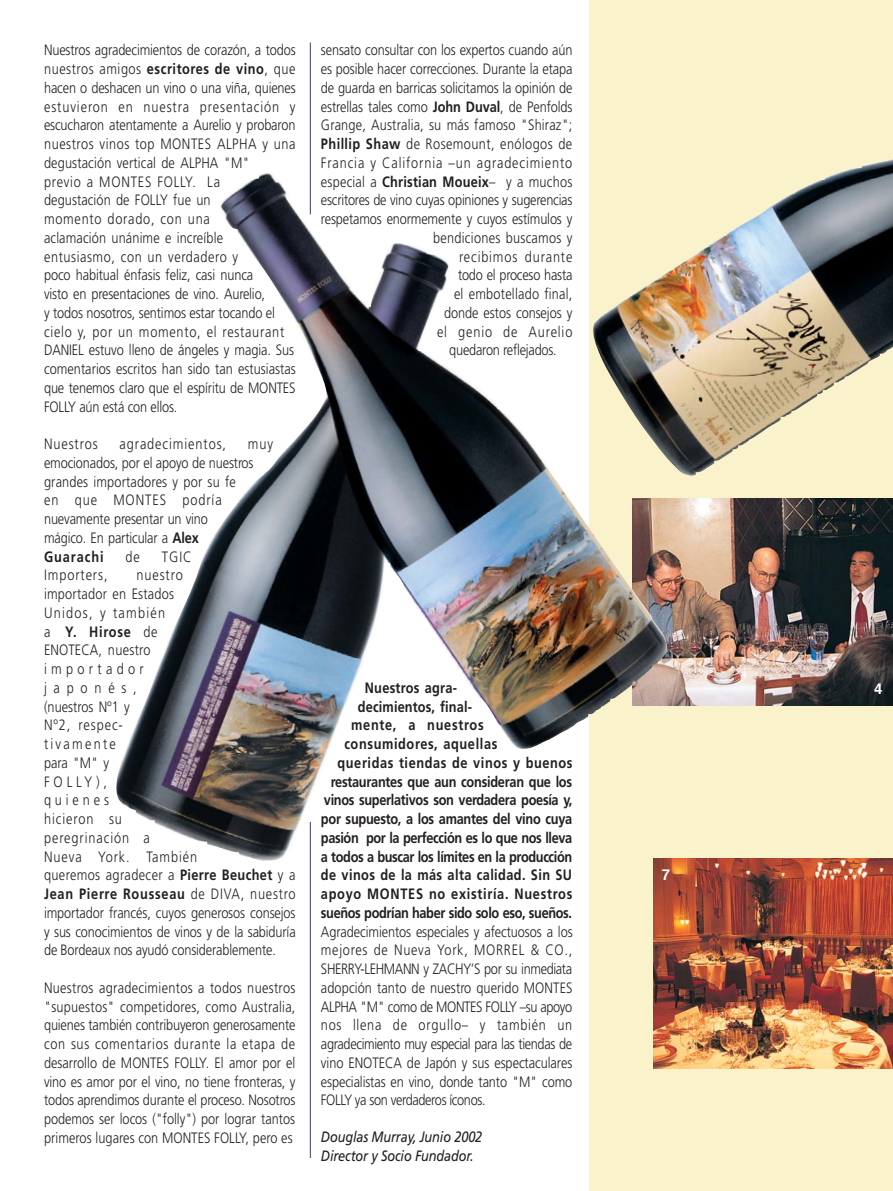
<style>
.page{position:relative;width:893px;height:1191px;background:#fff}
.page>*{position:absolute;margin:0;border:0;box-sizing:border-box;transform-origin:0 0}
.t1{font:300 15px/18.8px "Frutiger";letter-spacing:-.005em;color:#231f20;scale:.85 1}
.t2{font:300 15px/18.8px "Frutiger";letter-spacing:.02em;color:#231f20;scale:.85 1}
.t3{font:700 15px "Frutiger";letter-spacing:-.02em;color:#231f20;scale:.85 1}
.t4{font:300 15px "Frutiger";letter-spacing:-.03em;color:#231f20;scale:.85 1}
.t5{font:300 15px "Frutiger";letter-spacing:.065em;color:#231f20;scale:.85 1}
.t6{font:300 15px "Frutiger";letter-spacing:.055em;color:#231f20;scale:.85 1}
.t7{font:700 15px "Frutiger";letter-spacing:.055em;color:#231f20;scale:.85 1}
.t8{font:italic 15px/19.8px "Frutiger";letter-spacing:-.01em;color:#231f20;scale:.85 1}
.t9{font:300 15px "Frutiger";letter-spacing:.015em;color:#231f20;scale:.85 1}
.t10{font:300 15px "Frutiger";letter-spacing:.07em;color:#231f20;scale:.85 1}
.t11{font:300 15px "Frutiger";letter-spacing:.035em;color:#231f20;scale:.85 1}
.t12{font:700 15px "Frutiger";letter-spacing:.03em;color:#231f20;scale:.85 1}
.t13{font:700 15px "Frutiger";letter-spacing:.045em;color:#231f20;scale:.85 1}
.t14{font:700 15px "Frutiger";letter-spacing:.05em;color:#231f20;scale:.85 1}
.t15{font:700 15px "Frutiger";letter-spacing:.01em;color:#231f20;scale:.85 1}
.t16{font:700 15px "Frutiger";letter-spacing:.02em;color:#231f20;scale:.85 1}
.t17{font:700 15px "Helvetica";color:#fff}
.s1{font-weight:700}
</style>
<div class="page">
<div style="left:590px;top:0;width:302px;height:1191px;background:#faf2cb"></div>
<img style="left:653px;top:861px;width:239px;height:207px">
<hr style="left:310px;top:822px;width:1px;height:336px;background:#423474">
<hr style="left:310px;top:43px;width:1px;height:171px;background:#423474">
<img style="left:116px;top:144px;width:776px;height:717px">
<p class="t1" style="left:44px;top:42px;width:297px">Nuestros agradecimientos de corazón, a todos nuestros amigos <span class="s1">escritores de vino</span>, que hacen o deshacen un vino o una viña, quienes estuvieron en nuestra presentación y escucharon atentamente a Aurelio y probaron nuestros vinos top MONTES ALPHA y una degustación vertical de ALPHA "M"<br>previo a MONTES FOLLY. La<br>degustación de FOLLY fue un<br>momento dorado, con una<br>aclamación unánime e increíble entusiasmo, con un verdadero y<br>poco habitual énfasis feliz, casi nunca<br>visto en presentaciones de vino. Aurelio,<br>y todos nosotros, sentimos estar tocando el cielo y, por un momento, el restaurant DANIEL estuvo lleno de ángeles y magia. Sus comentarios escritos han sido tan estusiastas que tenemos claro que el espíritu de MONTES FOLLY aún está con ellos.</p>
<p class="t10" style="left:44px;top:438px;width:65px">Nuestros</p>
<p class="t10" style="left:119px;top:438px;width:127px">agradecimientos,</p>
<p class="t1" style="left:44px;top:436px;width:271px;text-indent:204px">muy emocionados, por el apoyo de nuestros grandes importadores y por su fe<br>en que MONTES podría nuevamente presentar un vino<br>mágico. En particular a <span class="s1">Alex<br>Guarachi</span></p>
<p class="t1" style="left:126px;top:548px;width:18px">de</p>
<p class="t1" style="left:162px;top:548px;width:36px">TGIC</p>
<p class="t10" style="left:44px;top:569px;width:76px">Importers,</p>
<p class="t2" style="left:44px;top:567px;width:297px;text-indent:92px">nuestro<br>importador en Estados<br>Unidos, y también<br>a <span class="s1">Y. Hirose</span> de<br>ENOTECA, nuestro<br>importador<br>japonés,<br>(nuestros Nº1 y<br>Nº2, respec-<br>tivamente<br>para "M" y<br>FOLLY),<br>quienes<br>hicieron su<br>peregrinación a<br>Nueva York. También<br>queremos agradecer a <span class="s1">Pierre Beuchet</span> y a<br><span class="s1">Jean Pierre Rousseau</span> de DIVA, nuestro importador francés, cuyos generosos consejos y sus conocimientos de vinos y de la sabiduría de Bordeaux nos ayudó considerablemente.</p>
<p class="t1" style="left:44px;top:979px;width:297px;text-align:justify">Nuestros agradecimientos a todos nuestros "supuestos" competidores, como Australia, quienes también contribuyeron generosamente con sus comentarios durante la etapa de desarrollo de MONTES FOLLY. El amor por el vino es amor por el vino, no tiene fronteras, y todos aprendimos durante el proceso. Nosotros podemos ser locos ("folly") por lograr tantos primeros lugares con MONTES FOLLY, pero es</p>
<p class="t1" style="left:321px;top:42px;width:297px">sensato consultar con los expertos cuando aún</p>
<p class="t1" style="left:321px;top:61px;width:297px">es posible hacer correcciones. Durante la etapa</p>
<p class="t1" style="left:321px;top:79px;width:297px">de guarda en barricas solicitamos la opinión de</p>
<p class="t1" style="left:321px;top:98px;width:297px">estrellas tales como <span class="s1">John Duval</span>, de Penfolds</p>
<p class="t9" style="left:321px;top:119px;width:297px">Grange, Australia, su más famoso "Shiraz";</p>
<p class="t11" style="left:321px;top:138px;width:297px"><span class="s1">Phillip Shaw</span> de Rosemount, enólogos de</p>
<p class="t5" style="left:321px;top:157px;width:297px">Francia y California –un agradecimiento</p>
<p class="t2" style="left:321px;top:173px;width:297px">especial a <span class="s1">Christian Moueix</span>– y a muchos</p>
<p class="t1" style="left:321px;top:192px;width:297px">escritores de vino cuyas opiniones y sugerencias</p>
<p class="t1" style="left:321px;top:211px;width:297px">respetamos enormemente y cuyos estímulos y</p>
<p class="t2" style="left:433px;top:229px;width:165px">bendiciones buscamos y</p>
<p class="t5" style="left:459px;top:250px;width:135px">recibimos durante</p>
<p class="t1" style="left:458px;top:267px;width:136px">todo el proceso hasta</p>
<p class="t2" style="left:454px;top:286px;width:141px">el embotellado final,</p>
<p class="t1" style="left:444px;top:304px;width:152px">donde estos consejos y</p>
<p class="t5" style="left:437px;top:325px;width:161px">el genio de Aurelio</p>
<p class="t1" style="left:449px;top:342px;width:128px">quedaron reflejados.</p>
<p class="t16" style="left:365px;top:682px;width:110px">Nuestros agra-</p>
<p class="t15" style="left:358px;top:700px;width:136px">decimientos, final-</p>
<p class="t7" style="left:351px;top:719px;width:157px">mente, a nuestros</p>
<p class="t14" style="left:344px;top:738px;width:181px">consumidores, aquellas</p>
<p class="t13" style="left:337px;top:757px;width:278px">queridas tiendas de vinos y buenos</p>
<p class="t3" style="left:331px;top:775px;width:285px">restaurantes que aun consideran que los</p>
<p class="t3" style="left:324px;top:794px;width:294px">vinos superlativos son verdadera poesía y,</p>
<p class="t3" style="left:321px;top:813px;width:297px">por supuesto, a los amantes del vino cuya</p>
<p class="t3" style="left:321px;top:832px;width:297px">pasión por la perfección es lo que nos lleva</p>
<p class="t3" style="left:321px;top:850px;width:297px">a todos a buscar los límites en la producción</p>
<p class="t12" style="left:321px;top:869px;width:297px">de vinos de la más alta calidad. Sin SU</p>
<p class="t7" style="left:321px;top:888px;width:297px">apoyo MONTES no existiría. Nuestros</p>
<p class="t3" style="left:321px;top:907px;width:297px">sueños podrían haber sido solo eso, sueños.</p>
<p class="t1" style="left:321px;top:923px;width:297px">Agradecimientos especiales y afectuosos a los</p>
<p class="t6" style="left:321px;top:944px;width:297px">mejores de Nueva York, MORREL &amp; CO.,</p>
<p class="t4" style="left:321px;top:963px;width:297px">SHERRY-LEHMANN y ZACHY’S por su inmediata</p>
<p class="t1" style="left:321px;top:979px;width:297px">adopción tanto de nuestro querido MONTES</p>
<p class="t4" style="left:321px;top:1000px;width:297px">ALPHA "M" como de MONTES FOLLY –su apoyo</p>
<p class="t6" style="left:321px;top:1019px;width:297px">nos llena de orgullo– y también un</p>
<p class="t4" style="left:321px;top:1038px;width:297px">agradecimiento muy especial para las tiendas de</p>
<p class="t1" style="left:321px;top:1054px;width:297px">vino ENOTECA de Japón y sus espectaculares</p>
<p class="t1" style="left:321px;top:1073px;width:297px">especialistas en vino, donde tanto "M" como</p>
<p class="t4" style="left:321px;top:1094px;width:195px">FOLLY ya son verdaderos íconos.</p>
<p class="t8" style="left:321px;top:1128px;width:191px">Douglas Murray, Junio 2002<br>Director y Socio Fundador.</p>
<p class="t17" style="left:661px;top:868px;width:10px">7</p>
<p class="t17" style="left:874px;top:682px;width:10px">4</p>
</div>
